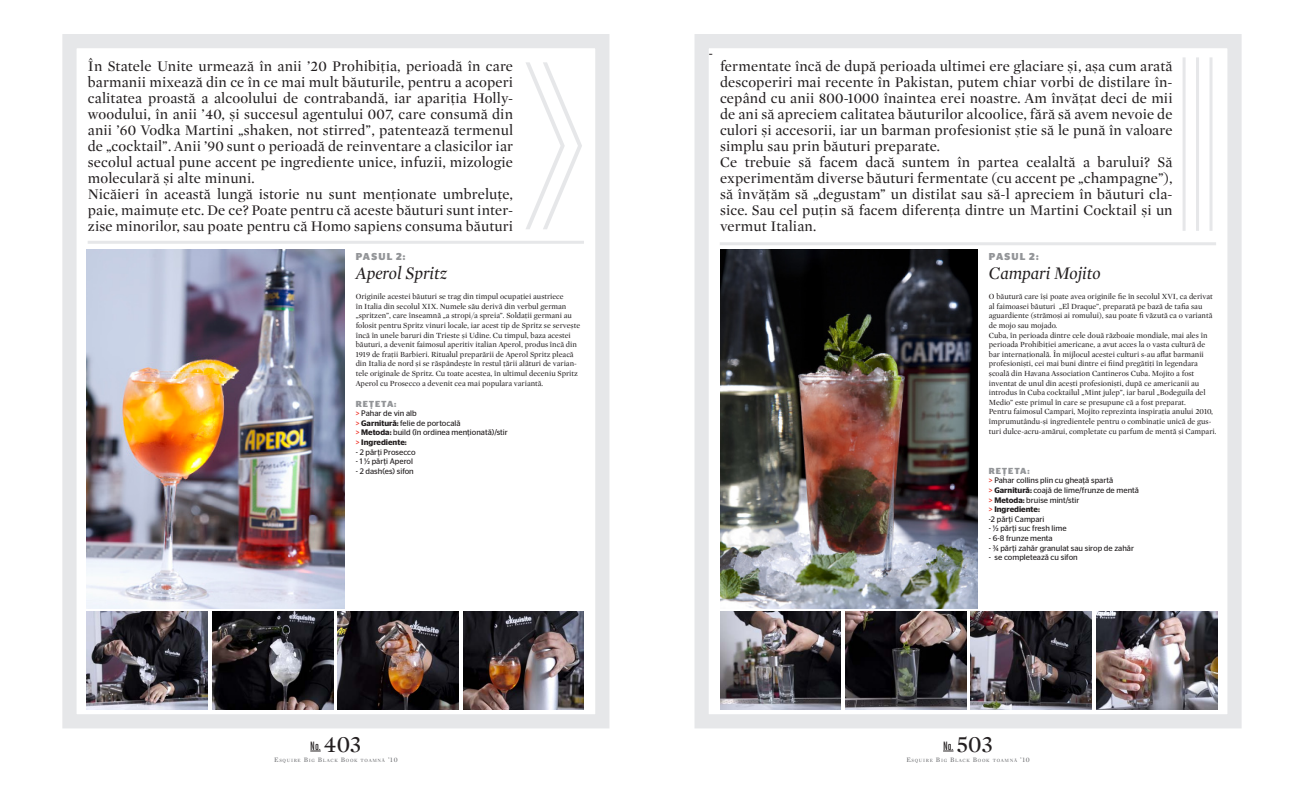
<style>
.page{position:relative;width:1304px;height:794px;background:#fff}
.page>*{position:absolute;margin:0;border:0;box-sizing:border-box;transform-origin:0 0}
.t1{font:100 219.6px "Heroic Condensed";color:#e6e7e9}
.t2{font:italic 18px "Mercury Display";color:#231f20}
.t3{font:15px/16px "Mercury Display";letter-spacing:.01em;color:#231f20;text-align:justify}
.t4{font:500 12px "Heroic Condensed";color:#231f20}
.t5{font:12px "Times New Roman";color:#231f20}
.t6{font:700 10px "Stag Sans";letter-spacing:.12em;color:#939598}
.t7{font:700 8.8px "Stag Sans";letter-spacing:.095em;color:#939598}
.t8{font:8px/9.6px "Mercury Display";color:#231f20}
.t9{font:8px "Stag Sans";color:#231f20}
.t10{font:600 8px "Stag Sans";color:#231f20}
.t11{font:4.9px "Mercury Display";letter-spacing:.145em;color:#6c6d70}
.s1{color:#ee2e22}
.s2{font-weight:600}
.s3{font-weight:400;color:#ee2e22}
.s4{font-family:"Mercury Display";font-weight:400;font-size:24px}
.s5{font-size:7px}
</style>
<div class="page">
<div style="left:62px;top:34px;width:547px;height:694px;border:14px solid #e6e7e9"></div>
<div style="left:694px;top:34px;width:548px;height:694px;border:14px solid #e6e7e9"></div>
<hr style="left:88px;top:241px;width:496px;height:3px;background:#e6e7e9">
<hr style="left:1196px;top:57px;width:3px;height:174px;background:#e6e7e9">
<hr style="left:1183px;top:57px;width:3px;height:174px;background:#e6e7e9">
<hr style="left:1209px;top:57px;width:3px;height:174px;background:#e6e7e9">
<hr style="left:720px;top:242px;width:496px;height:3px;background:#e6e7e9">
<img style="left:87px;top:612px;width:121px;height:97px">
<img style="left:720px;top:612px;width:121px;height:97px">
<img style="left:212px;top:612px;width:121px;height:97px">
<img style="left:845px;top:612px;width:121px;height:97px">
<img style="left:338px;top:612px;width:121px;height:97px">
<img style="left:971px;top:612px;width:121px;height:97px">
<img style="left:463px;top:612px;width:121px;height:97px">
<img style="left:1096px;top:612px;width:121px;height:97px">
<img style="left:87px;top:249px;width:257px;height:359px">
<img style="left:720px;top:249px;width:258px;height:359px">
<p class="t3" style="left:88px;top:58px;width:427px">În Statele Unite urmează în anii ’20 Prohibiţia, perioadă în care barmanii mixează din ce în ce mai mult băuturile, pentru a acoperi calitatea proastă a alcoolului de contrabandă, iar apariţia Holly&shy;woodului, în anii ’40, şi succesul agentului 007, care consumă din anii ’60 Vodka Martini „shaken, not stirred”, patentează termenul de „cocktail”. Anii ’90 sunt o perioadă de reinventare a clasicilor iar secolul actual pune accent pe ingrediente unice, infuzii, mizologie moleculară şi alte minuni.</p>
<p class="t3" style="left:88px;top:186px;width:427px">Nicăieri în această lungă istorie nu sunt menţionate umbreluţe, paie, maimuţe etc. De ce? Poate pentru că aceste băuturi sunt inter&shy;zise minorilor, sau poate pentru că Homo sapiens consuma băuturi</p>
<p class="t1" style="left:514px;top:27px;width:80px">&gt;&gt;</p>
<p class="t6" style="left:356px;top:251px;width:51px">PASUL 2:</p>
<p class="t2" style="left:356px;top:263px;width:93px">Aperol Spritz</p>
<p class="t8" style="left:356px;top:292px;width:226px">Originile acestei băuturi se trag din timpul ocupaţiei austriece<br>în Italia din secolul XIX. Numele său derivă din verbul german „spritzen”, care înseamnă „a stropi/a spreia”. Soldaţii germani au folosit pentru Spritz vinuri locale, iar acest tip de Spritz se serveşte încă în unele baruri din Trieste şi Udine. Cu timpul, baza acestei băuturi, a devenit faimosul aperitiv italian Aperol, produs încă din 1919 de fraţii Barbieri. Ritualul preparării de Aperol Spritz pleacă din Italia de nord şi se răspândeşte în restul ţării alături de varian&shy;tele originale de Spritz. Cu toate acestea, în ultimul deceniu Spritz Aperol cu Prosecco a devenit cea mai populara variantă.</p>
<p class="t7" style="left:356px;top:398px;width:42px">REŢETA:</p>
<p class="t9" style="left:356px;top:409px;width:62px"><span class="s1">&gt;</span> Pahar de vin alb</p>
<p class="t9" style="left:356px;top:418px;width:106px"><span class="s1">&gt;</span> <span class="s2">Garnitură:</span> felie de portocală</p>
<p class="t9" style="left:356px;top:428px;width:154px"><span class="s1">&gt;</span> <span class="s2">Metoda:</span> build (în ordinea menţionată)/stir</p>
<p class="t10" style="left:356px;top:437px;width:53px"><span class="s3">&gt;</span> Ingrediente:</p>
<p class="t9" style="left:356px;top:447px;width:61px">- 2 părţi Prosecco</p>
<p class="t9" style="left:356px;top:457px;width:59px">- 1 ½ părţi Aperol</p>
<p class="t9" style="left:356px;top:466px;width:60px">- 2 dash(es) sifon</p>
<p class="t4" style="left:310px;top:739px;width:53px">No. <span class="s4">403</span></p>
<p class="t11" style="left:274px;top:757px;width:125px"><span class="s5">E</span>SQUIRE <span class="s5">B</span>IG <span class="s5">B</span>LACK <span class="s5">B</span>OOK TOAMNĂ <span class="s5">’10</span></p>
<p class="t5" style="left:709px;top:44px;width:5px">-</p>
<p class="t3" style="left:720px;top:58px;width:454px">fermentate încă de după perioada ultimei ere glaciare şi, aşa cum arată descoperiri mai recente în Pakistan, putem chiar vorbi de distilare în&shy;cepând cu anii 800-1000 înaintea erei noastre. Am învăţat deci de mii de ani să apreciem calitatea băuturilor alcoolice, fără să avem nevoie de culori şi accesorii, iar un barman profesionist ştie să le pună în valoare simplu sau prin băuturi preparate.</p>
<p class="t3" style="left:720px;top:154px;width:454px">Ce trebuie să facem dacă suntem în partea cealaltă a barului? Să experimentăm diverse băuturi fermentate (cu accent pe „champagne”), să învăţăm să „degustam” un distilat sau să-l apreciem în băuturi cla&shy;sice. Sau cel puţin să facem diferenţa dintre un Martini Cocktail şi un vermut Italian.</p>
<p class="t6" style="left:989px;top:251px;width:51px">PASUL 2:</p>
<p class="t2" style="left:989px;top:263px;width:113px">Campari Mojito</p>
<p class="t8" style="left:989px;top:292px;width:225px">O băutură care îşi poate avea originile fie în secolul XVI, ca derivat al faimoasei băuturi „El Draque”, preparată pe bază de tafia sau aguardiente (strămoşi ai romului), sau poate fi văzută ca o variantă de mojo sau mojado.</p>
<p class="t8" style="left:989px;top:330px;width:220px">Cuba, în perioada dintre cele două războaie mondiale, mai ales în perioada Prohibiţiei americane, a avut acces la o vasta cultură de bar internaţională. În mijlocul acestei culturi s-au aflat barmanii profesionişti, cei mai buni dintre ei fiind pregătiţi în legendara şcoală din Havana Association Cantineros Cuba. Mojito a fost inventat de unul din aceşti profesionişti, după ce americanii au introdus în Cuba cocktailul „Mint julep”, iar barul „Bodeguila del Medio” este primul în care se presupune că a fost preparat.</p>
<p class="t8" style="left:989px;top:407px;width:229px">Pentru faimosul Campari, Mojito reprezinta inspiraţia anului 2010, împrumutându-şi ingredientele pentru o combinaţie unică de gus&shy;turi dulce-acru-amărui, completate cu parfum de mentă şi Campari.</p>
<p class="t7" style="left:989px;top:466px;width:42px">REŢETA:</p>
<p class="t9" style="left:989px;top:476px;width:126px"><span class="s1">&gt;</span> Pahar collins plin cu gheaţă spartă</p>
<p class="t9" style="left:989px;top:486px;width:152px"><span class="s1">&gt;</span> <span class="s2">Garnitură:</span> coajă de lime/frunze de mentă</p>
<p class="t9" style="left:989px;top:495px;width:92px"><span class="s1">&gt;</span> <span class="s2">Metoda:</span> bruise mint/stir</p>
<p class="t10" style="left:989px;top:505px;width:53px"><span class="s3">&gt;</span> Ingrediente:</p>
<p class="t9" style="left:989px;top:514px;width:57px">-2 părţi Campari</p>
<p class="t9" style="left:989px;top:524px;width:79px">- ½ părţi suc fresh lime</p>
<p class="t9" style="left:989px;top:534px;width:65px">- 6-8 frunze menta</p>
<p class="t9" style="left:989px;top:543px;width:147px">- ¾ părţi zahăr granulat sau sirop de zahăr</p>
<p class="t9" style="left:989px;top:553px;width:90px">- se completează cu sifon</p>
<p class="t4" style="left:943px;top:739px;width:51px">No. <span class="s4">503</span></p>
<p class="t11" style="left:906px;top:757px;width:125px"><span class="s5">E</span>SQUIRE <span class="s5">B</span>IG <span class="s5">B</span>LACK <span class="s5">B</span>OOK TOAMNĂ <span class="s5">’10</span></p>
</div>
